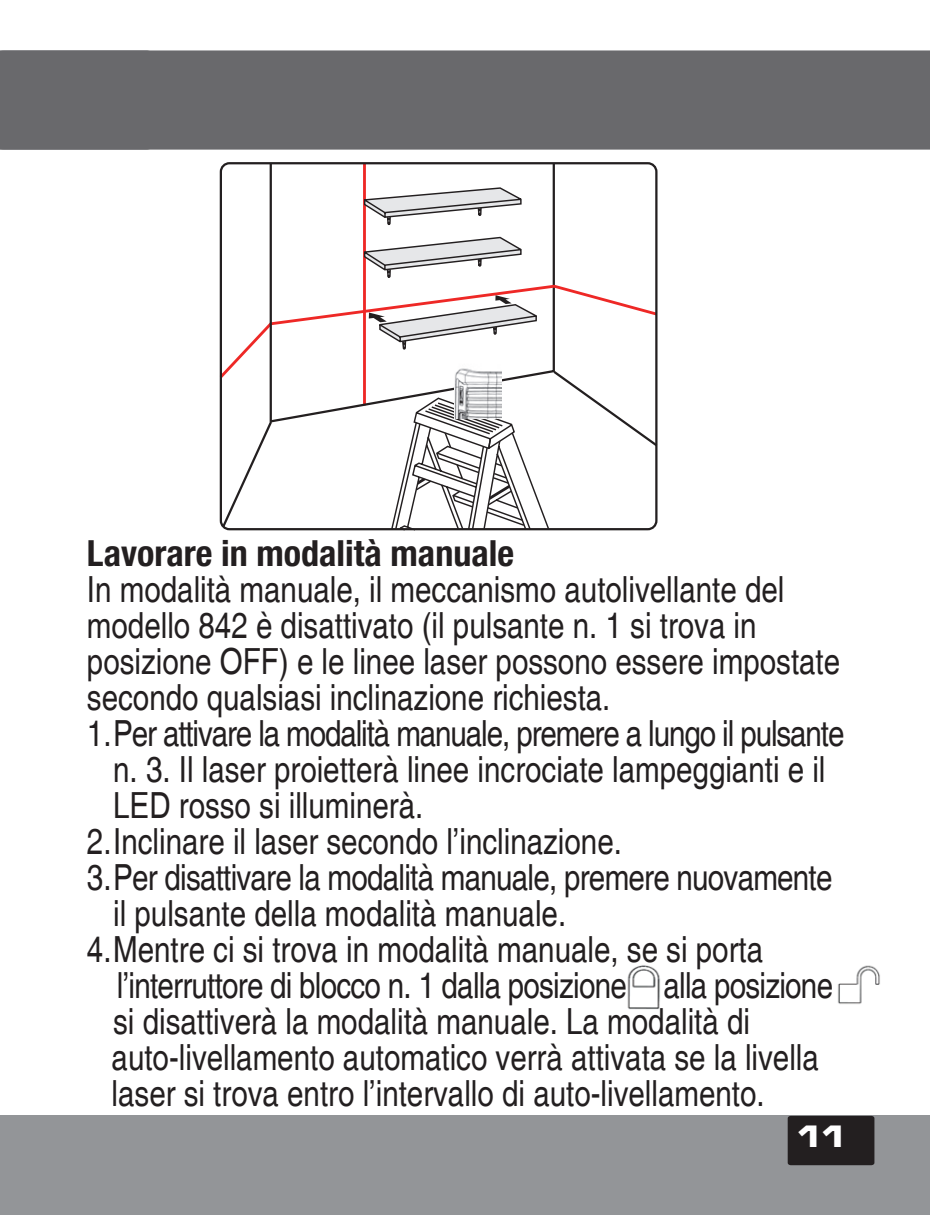
<style>
.page{position:relative;width:930px;height:1225px;background:#fff}
.page>*{position:absolute;margin:0;border:0;box-sizing:border-box;transform-origin:0 0}
.t1{font:condensed 36px "Helvetica";color:#231f20}
.t2{font:condensed 36px "Helvetica";letter-spacing:-.02em;color:#231f20}
.t3{font:condensed 36px "Helvetica";letter-spacing:-.03em;color:#231f20}
.t4{font:700 condensed 36px "Helvetica Neue";color:#231f20}
.t5{font:32px "Microgramma D Bold Exte";color:#fff}
</style>
<div class="page">
<div style="left:0;top:1115px;width:235px;height:99px;background:#939598"></div>
<div style="left:71px;top:1115px;width:859px;height:99px;background:#939598"></div>
<div style="left:788px;top:1115px;width:86px;height:50px;background:#231f20;border-radius:3px"></div>
<div style="left:0;top:50px;width:930px;height:100px;background:#69696c"></div>
<img style="left:627px;top:965px;width:33px;height:45px">
<img style="left:837px;top:965px;width:43px;height:39px">
<svg style="left:220px;top:381px;width:437px;height:149px"></svg>
<svg style="left:268px;top:165px;width:288px;height:259px"></svg>
<hr style="left:270px;top:163px;width:2px;height:259px;background:#231f20">
<svg style="left:223px;top:236px;width:431px;height:145px"></svg>
<svg style="left:390px;top:397px;width:161px;height:130px"></svg>
<div style="left:220px;top:162px;width:437px;height:368px;border:2px solid #231f20;border-radius:9px"></div>
<img style="left:455px;top:361px;width:46px;height:57px">
<p class="t4" style="left:87px;top:531px;width:429px">Lavorare in modalità manuale</p>
<p class="t1" style="left:87px;top:568px;width:699px">In modalità manuale, il meccanismo autolivellante del</p>
<p class="t1" style="left:87px;top:604px;width:671px">modello 842 è disattivato (il pulsante n. 1 si trova in</p>
<p class="t1" style="left:87px;top:640px;width:755px">posizione OFF) e le linee laser possono essere impostate</p>
<p class="t1" style="left:87px;top:676px;width:525px">secondo qualsiasi inclinazione richiesta.</p>
<p class="t3" style="left:87px;top:712px;width:759px">1.Per attivare la modalità manuale, premere a lungo il pulsante</p>
<p class="t1" style="left:113px;top:748px;width:714px">n. 3. Il laser proietterà linee incrociate lampeggianti e il</p>
<p class="t1" style="left:113px;top:784px;width:312px">LED rosso si illuminerà.</p>
<p class="t1" style="left:87px;top:820px;width:536px">2.Inclinare il laser secondo l’inclinazione.</p>
<p class="t2" style="left:87px;top:856px;width:747px">3.Per disattivare la modalità manuale, premere nuovamente</p>
<p class="t1" style="left:113px;top:892px;width:454px">il pulsante della modalità manuale.</p>
<p class="t1" style="left:87px;top:928px;width:678px">4.Mentre ci si trova in modalità manuale, se si porta</p>
<p class="t2" style="left:117px;top:964px;width:718px">l’interruttore di blocco n. 1 dalla posizione alla posizione</p>
<p class="t1" style="left:113px;top:1000px;width:638px">si disattiverà la modalità manuale. La modalità di</p>
<p class="t1" style="left:112px;top:1036px;width:709px">auto-livellamento automatico verrà attivata se la livella</p>
<p class="t1" style="left:112px;top:1072px;width:654px">laser si trova entro l’intervallo di auto-livellamento.</p>
<p class="t5" style="left:795px;top:1114px;width:55px">11</p>
</div>
